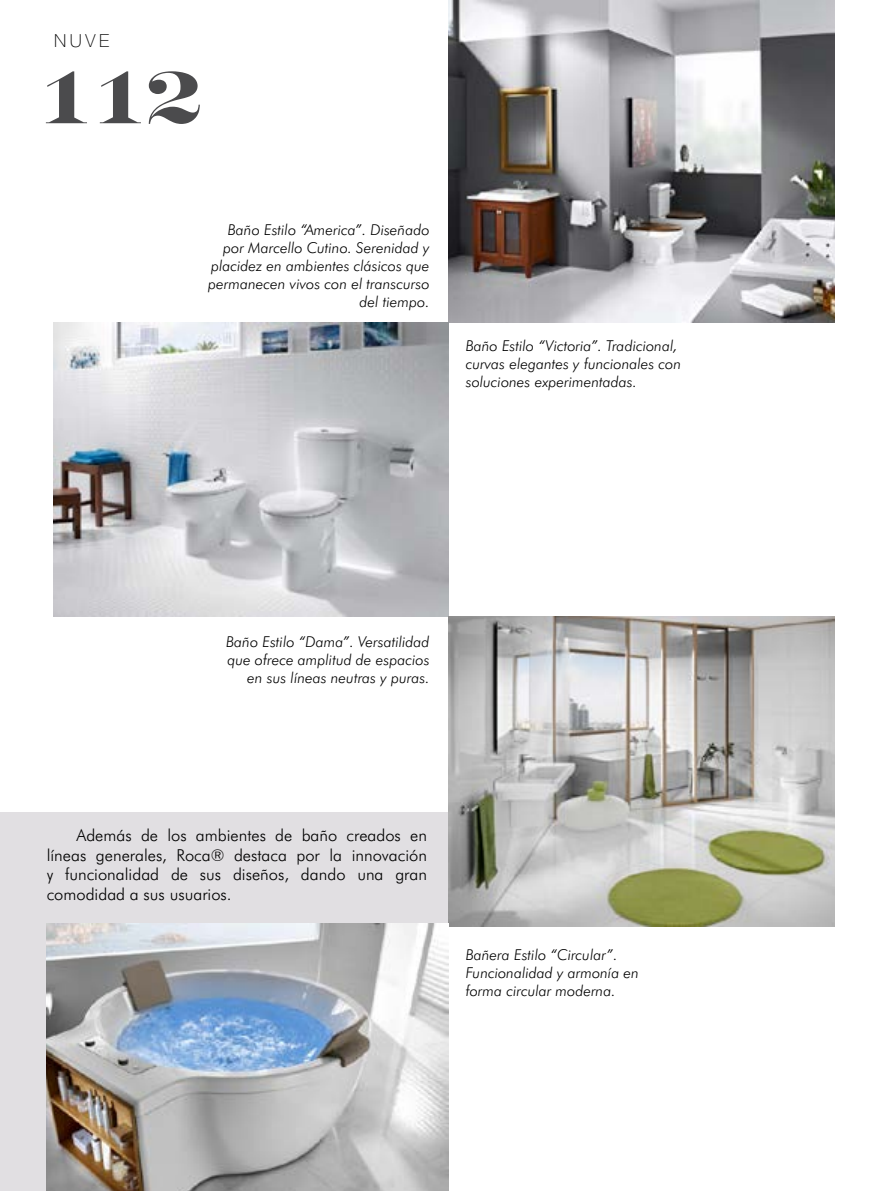
<style>
.page{position:relative;width:889px;height:1191px;background:#fff}
.page>*{position:absolute;margin:0;border:0;box-sizing:border-box;transform-origin:0 0}
.t1{font:700 75px "Engravers";color:#4b4b4d}
.t2{font:100 18px "Helvetica Neue";color:#000}
.t3{font:300 16.5px/19.5px "Futura BT";color:#000;text-align:justify}
.t4{font:italic 300 15px/18px "Futura BT";color:#000;text-align:right}
</style>
<div class="page">
<div style="left:0;top:812px;width:447px;height:379px;background:#e1dfe2"></div>
<img style="left:448px;top:0;width:387px;height:323px">
<img style="left:54px;top:323px;width:394px;height:293px">
<img style="left:448px;top:616px;width:387px;height:310px">
<img style="left:47px;top:923px;width:401px;height:268px">
<p class="t2" style="left:54px;top:30px;width:57px">NUVE</p>
<h1 class="t1" style="left:39px;top:53px;width:163px">112</h1>
<p class="t4" style="left:208px;top:220px;width:223px">Baño Estilo “America”. Diseñado por Marcello Cutino. Serenidad y placidez en ambientes clásicos que permanecen vivos con el transcurso del tiempo.</p>
<p class="t4" style="left:466px;top:336px;width:217px;text-align:left">Baño Estilo “Victoria”. Tradicional, curvas elegantes y funcionales con soluciones experimentadas.</p>
<p class="t4" style="left:226px;top:633px;width:205px">Baño Estilo “Dama”. Versatilidad que ofrece amplitud de espacios en sus líneas neutras y puras.</p>
<p class="t3" style="left:47px;top:825px;width:382px;text-indent:30px">Además de los ambientes de baño creados en líneas generales, Roca® destaca por la innovación y funcionalidad de sus diseños, dando una gran comodidad a sus usuarios.</p>
<p class="t4" style="left:466px;top:945px;width:175px;text-align:left">Bañera Estilo “Circular”.<br>Funcionalidad y armonía en forma circular moderna.</p>
</div>
